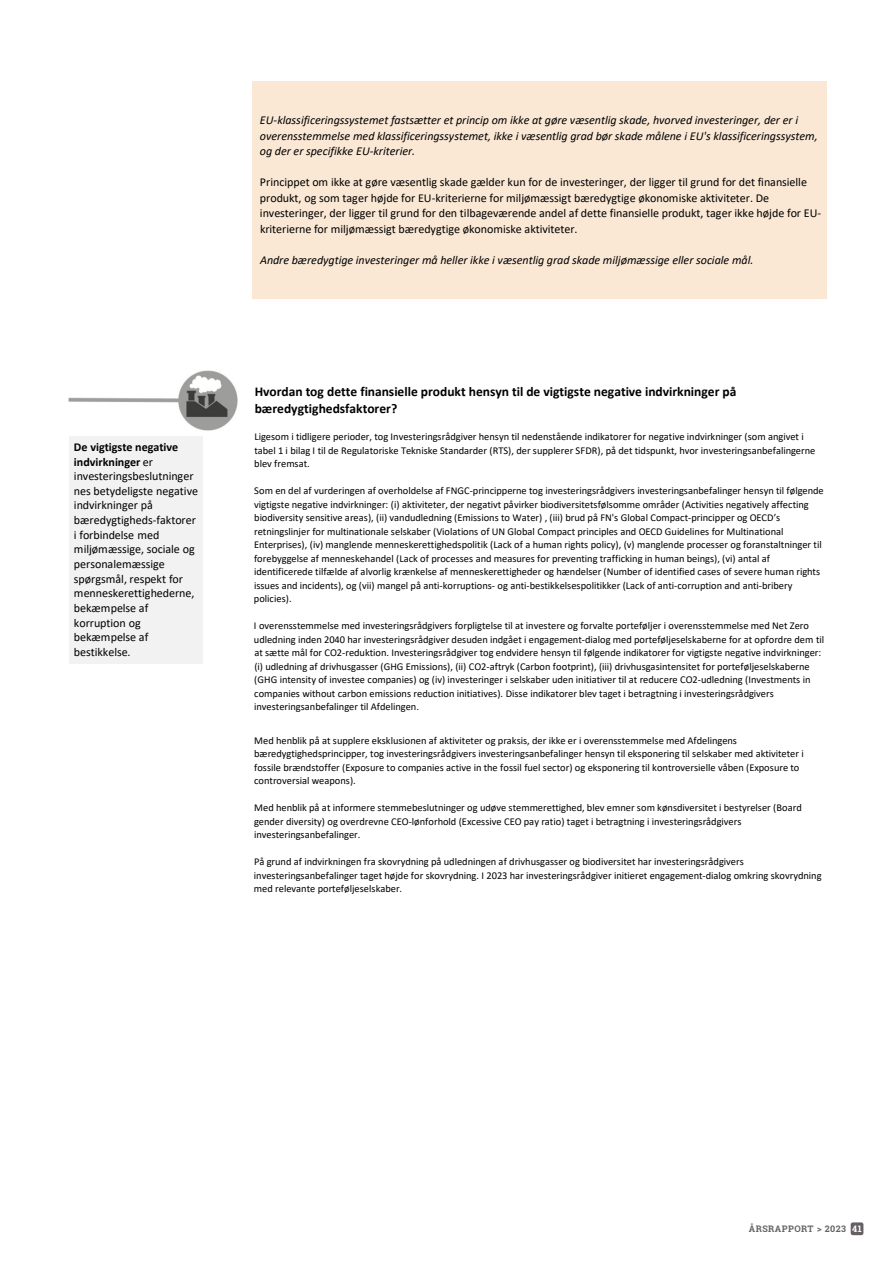
<style>
.page{position:relative;width:893px;height:1263px;background:#fff}
.page>*{position:absolute;margin:0;border:0;box-sizing:border-box;transform-origin:0 0}
.t1{font:700 13.5px/17.1px "Calibri";letter-spacing:-.005em;color:#000}
.t2{font:12px/14.7px "Calibri";letter-spacing:-.005em;color:#000}
.t3{font:italic 12px/15.5px "Calibri";letter-spacing:-.005em;color:#000}
.t4{font:10.5px/13.5px "Calibri";letter-spacing:-.005em;color:#000}
.t5{font:700 9px "Roboto Slab";letter-spacing:.05em;color:#636366}
.s1{font-weight:700}
.s2{color:#fff}
</style>
<div class="page">
<div style="left:851px;top:1222px;width:12px;height:13px;background:#635f63;border-radius:2px"></div>
<div style="left:253px;top:82px;width:574px;height:217px;background:#fae8d5"></div>
<img style="left:68px;top:370px;width:169px;height:60px">
<div style="left:70px;top:436px;width:133px;height:228px;background:#f2f2f2"></div>
<p class="t2" style="left:74px;top:439px;width:126px"><span class="s1">De vigtigste negative indvirkninger</span> er investeringsbeslutninger nes betydeligste negative indvirkninger på bæredygtigheds‐faktorer i forbindelse med miljømæssige, sociale og personalemæssige spørgsmål, respekt for menneskerettighederne, bekæmpelse af korruption og bekæmpelse af bestikkelse.</p>
<p class="t3" style="left:260px;top:112px;width:559px">EU‐klassificeringssystemet fastsætter et princip om ikke at gøre væsentlig skade, hvorved investeringer, der er i overensstemmelse med klassificeringssystemet, ikke i væsentlig grad bør skade målene i EU's klassificeringssystem, og der er specifikke EU‐kriterier.</p>
<p class="t2" style="left:260px;top:174px;width:563px;line-height:15.5px">Princippet om ikke at gøre væsentlig skade gælder kun for de investeringer, der ligger til grund for det finansielle produkt, og som tager højde for EU‐kriterierne for miljømæssigt bæredygtige økonomiske aktiviteter. De investeringer, der ligger til grund for den tilbageværende andel af dette finansielle produkt, tager ikke højde for EU‐ kriterierne for miljømæssigt bæredygtige økonomiske aktiviteter.</p>
<p class="t3" style="left:260px;top:251px;width:495px">Andre bæredygtige investeringer må heller ikke i væsentlig grad skade miljømæssige eller sociale mål.</p>
<p class="t1" style="left:255px;top:383px;width:483px">Hvordan tog dette finansielle produkt hensyn til de vigtigste negative indvirkninger på bæredygtighedsfaktorer?</p>
<p class="t4" style="left:254px;top:430px;width:563px">Ligesom i tidligere perioder, tog Investeringsrådgiver hensyn til nedenstående indikatorer for negative indvirkninger (som angivet i tabel 1 i bilag I til de Regulatoriske Tekniske Standarder (RTS), der supplerer SFDR), på det tidspunkt, hvor investeringsanbefalingerne blev fremsat.</p>
<p class="t4" style="left:254px;top:484px;width:571px">Som en del af vurderingen af overholdelse af FNGC‐principperne tog investeringsrådgivers investeringsanbefalinger hensyn til følgende vigtigste negative indvirkninger: (i) aktiviteter, der negativt påvirker biodiversitetsfølsomme områder (Activities negatively affecting biodiversity sensitive areas), (ii) vandudledning (Emissions to Water) , (iii) brud på FN's Global Compact‐principper og OECD’s retningslinjer for multinationale selskaber (Violations of UN Global Compact principles and OECD Guidelines for Multinational Enterprises), (iv) manglende menneskerettighedspolitik (Lack of a human rights policy), (v) manglende processer og foranstaltninger til forebyggelse af menneskehandel (Lack of processes and measures for preventing trafficking in human beings), (vi) antal af identificerede tilfælde af alvorlig krænkelse af menneskerettigheder og hændelser (Number of identified cases of severe human rights issues and incidents), og (vii) mangel på anti‐korruptions‐ og anti‐bestikkelsespolitikker (Lack of anti‐corruption and anti‐bribery policies).</p>
<p class="t4" style="left:254px;top:619px;width:572px">I overensstemmelse med investeringsrådgivers forpligtelse til at investere og forvalte porteføljer i overensstemmelse med Net Zero udledning inden 2040 har investeringsrådgiver desuden indgået i engagement‐dialog med porteføljeselskaberne for at opfordre dem til at sætte mål for CO2‐reduktion. Investeringsrådgiver tog endvidere hensyn til følgende indikatorer for vigtigste negative indvirkninger: (i) udledning af drivhusgasser (GHG Emissions), (ii) CO2‐aftryk (Carbon footprint), (iii) drivhusgasintensitet for porteføljeselskaberne (GHG intensity of investee companies) og (iv) investeringer i selskaber uden initiativer til at reducere CO2‐udledning (Investments in companies without carbon emissions reduction initiatives). Disse indikatorer blev taget i betragtning i investeringsrådgivers investeringsanbefalinger til Afdelingen.</p>
<p class="t4" style="left:254px;top:733px;width:551px">Med henblik på at supplere eksklusionen af aktiviteter og praksis, der ikke er i overensstemmelse med Afdelingens bæredygtighedsprincipper, tog investeringsrådgivers investeringsanbefalinger hensyn til eksponering til selskaber med aktiviteter i fossile brændstoffer (Exposure to companies active in the fossil fuel sector) og eksponering til kontroversielle våben (Exposure to controversial weapons).</p>
<p class="t4" style="left:254px;top:801px;width:549px">Med henblik på at informere stemmebeslutninger og udøve stemmerettighed, blev emner som kønsdiversitet i bestyrelser (Board gender diversity) og overdrevne CEO‐lønforhold (Excessive CEO pay ratio) taget i betragtning i investeringsrådgivers investeringsanbefalinger.</p>
<p class="t4" style="left:254px;top:855px;width:569px">På grund af indvirkningen fra skovrydning på udledningen af drivhusgasser og biodiversitet har investeringsrådgivers investeringsanbefalinger taget højde for skovrydning. I 2023 har investeringsrådgiver initieret engagement‐dialog omkring skovrydning med relevante porteføljeselskaber.</p>
<p class="t5" style="left:749px;top:1222px;width:114px">ÅRSRAPPORT &gt; 2023 <span class="s2">41</span></p>
</div>
